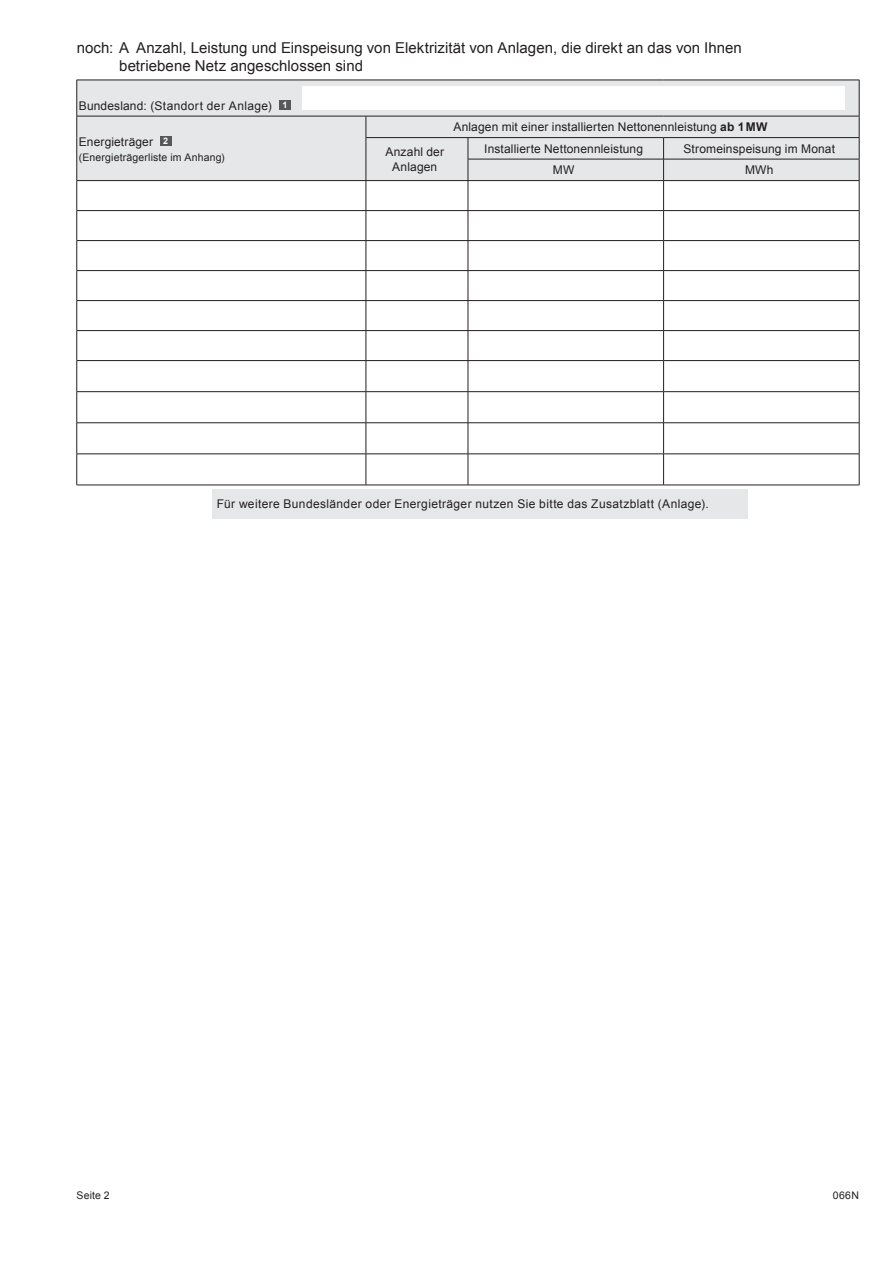
<style>
.page{position:relative;width:893px;height:1263px;background:#fff}
.page>*{position:absolute;margin:0;border:0;box-sizing:border-box;transform-origin:0 0}
.t1{font:15px/18px "Arial";letter-spacing:.005em;color:#231f20}
.t2{font:12px/15px "Arial";letter-spacing:.015em;color:#231f20;text-align:center}
.t3{font:10.5px "Arial";letter-spacing:.015em;color:#231f20}
.s1{font-weight:700;font-size:9px;color:#fff}
.s2{font-weight:700}
</style>
<div class="page">
<div style="left:78px;top:81px;width:781px;height:99px;background:#e6e7e9"></div>
<hr style="left:77px;top:180px;width:289px;height:1px;background:#231f20">
<hr style="left:77px;top:210px;width:289px;height:1px;background:#231f20">
<hr style="left:77px;top:240px;width:289px;height:1px;background:#231f20">
<hr style="left:77px;top:270px;width:289px;height:1px;background:#231f20">
<hr style="left:77px;top:300px;width:289px;height:1px;background:#231f20">
<hr style="left:77px;top:330px;width:289px;height:1px;background:#231f20">
<svg style="left:77px;top:117px;width:1px;height:243px"></svg>
<hr style="left:77px;top:360px;width:289px;height:1px;background:#231f20">
<hr style="left:77px;top:361px;width:1px;height:30px;background:#231f20">
<hr style="left:77px;top:391px;width:289px;height:1px;background:#231f20">
<hr style="left:77px;top:392px;width:1px;height:30px;background:#231f20">
<hr style="left:77px;top:422px;width:289px;height:1px;background:#231f20">
<hr style="left:77px;top:423px;width:1px;height:31px;background:#231f20">
<hr style="left:77px;top:454px;width:289px;height:1px;background:#231f20">
<hr style="left:77px;top:454px;width:1px;height:31px;background:#231f20">
<hr style="left:77px;top:485px;width:289px;height:1px;background:#231f20">
<hr style="left:366px;top:180px;width:102px;height:1px;background:#231f20">
<hr style="left:366px;top:210px;width:102px;height:1px;background:#231f20">
<hr style="left:366px;top:240px;width:102px;height:1px;background:#231f20">
<hr style="left:366px;top:270px;width:102px;height:1px;background:#231f20">
<hr style="left:366px;top:300px;width:102px;height:1px;background:#231f20">
<hr style="left:366px;top:330px;width:102px;height:1px;background:#231f20">
<svg style="left:366px;top:117px;width:1px;height:243px"></svg>
<hr style="left:366px;top:360px;width:102px;height:1px;background:#231f20">
<hr style="left:366px;top:361px;width:1px;height:30px;background:#231f20">
<hr style="left:366px;top:391px;width:102px;height:1px;background:#231f20">
<hr style="left:366px;top:392px;width:1px;height:30px;background:#231f20">
<hr style="left:366px;top:422px;width:102px;height:1px;background:#231f20">
<hr style="left:366px;top:423px;width:1px;height:31px;background:#231f20">
<hr style="left:366px;top:454px;width:102px;height:1px;background:#231f20">
<hr style="left:366px;top:454px;width:1px;height:31px;background:#231f20">
<hr style="left:366px;top:485px;width:102px;height:1px;background:#231f20">
<hr style="left:468px;top:180px;width:196px;height:1px;background:#231f20">
<hr style="left:468px;top:210px;width:196px;height:1px;background:#231f20">
<hr style="left:468px;top:240px;width:196px;height:1px;background:#231f20">
<hr style="left:468px;top:270px;width:196px;height:1px;background:#231f20">
<hr style="left:468px;top:300px;width:196px;height:1px;background:#231f20">
<hr style="left:468px;top:330px;width:196px;height:1px;background:#231f20">
<svg style="left:468px;top:138px;width:1px;height:222px"></svg>
<hr style="left:468px;top:360px;width:196px;height:1px;background:#231f20">
<hr style="left:468px;top:361px;width:1px;height:30px;background:#231f20">
<hr style="left:468px;top:391px;width:196px;height:1px;background:#231f20">
<hr style="left:468px;top:392px;width:1px;height:30px;background:#231f20">
<hr style="left:468px;top:422px;width:196px;height:1px;background:#231f20">
<hr style="left:468px;top:423px;width:1px;height:31px;background:#231f20">
<hr style="left:468px;top:454px;width:196px;height:1px;background:#231f20">
<hr style="left:468px;top:454px;width:1px;height:31px;background:#231f20">
<hr style="left:468px;top:485px;width:196px;height:1px;background:#231f20">
<hr style="left:664px;top:180px;width:195px;height:1px;background:#231f20">
<hr style="left:664px;top:210px;width:195px;height:1px;background:#231f20">
<hr style="left:664px;top:240px;width:195px;height:1px;background:#231f20">
<hr style="left:664px;top:270px;width:195px;height:1px;background:#231f20">
<hr style="left:664px;top:300px;width:195px;height:1px;background:#231f20">
<hr style="left:664px;top:330px;width:195px;height:1px;background:#231f20">
<svg style="left:663px;top:138px;width:1px;height:222px"></svg>
<svg style="left:859px;top:116px;width:1px;height:244px"></svg>
<hr style="left:664px;top:360px;width:195px;height:1px;background:#231f20">
<hr style="left:663px;top:361px;width:1px;height:30px;background:#231f20">
<hr style="left:859px;top:361px;width:1px;height:30px;background:#231f20">
<hr style="left:664px;top:391px;width:195px;height:1px;background:#231f20">
<hr style="left:663px;top:392px;width:1px;height:30px;background:#231f20">
<hr style="left:859px;top:392px;width:1px;height:30px;background:#231f20">
<hr style="left:664px;top:422px;width:195px;height:1px;background:#231f20">
<hr style="left:663px;top:423px;width:1px;height:31px;background:#231f20">
<hr style="left:859px;top:423px;width:1px;height:31px;background:#231f20">
<hr style="left:664px;top:454px;width:195px;height:1px;background:#231f20">
<hr style="left:663px;top:454px;width:1px;height:31px;background:#231f20">
<hr style="left:859px;top:454px;width:1px;height:31px;background:#231f20">
<hr style="left:664px;top:485px;width:195px;height:1px;background:#231f20">
<hr style="left:77px;top:80px;width:289px;height:1px;background:#231f20">
<hr style="left:77px;top:80px;width:1px;height:36px;background:#231f20">
<hr style="left:366px;top:80px;width:102px;height:1px;background:#231f20">
<hr style="left:468px;top:80px;width:196px;height:1px;background:#231f20">
<hr style="left:664px;top:80px;width:195px;height:1px;background:#231f20">
<hr style="left:859px;top:80px;width:1px;height:36px;background:#231f20">
<hr style="left:77px;top:116px;width:289px;height:1px;background:#231f20">
<hr style="left:366px;top:116px;width:102px;height:1px;background:#231f20">
<hr style="left:468px;top:116px;width:196px;height:1px;background:#231f20">
<hr style="left:664px;top:116px;width:195px;height:1px;background:#231f20">
<hr style="left:366px;top:137px;width:102px;height:1px;background:#231f20">
<hr style="left:468px;top:137px;width:196px;height:1px;background:#231f20">
<hr style="left:664px;top:137px;width:195px;height:1px;background:#231f20">
<hr style="left:468px;top:159px;width:196px;height:1px;background:#231f20">
<hr style="left:664px;top:159px;width:195px;height:1px;background:#231f20">
<div style="left:279px;top:100px;width:12px;height:10px;background:#57585a"></div>
<div style="left:302px;top:86px;width:542px;height:24px;background:#fff"></div>
<div style="left:160px;top:136px;width:11px;height:10px;background:#57585a"></div>
<div style="left:213px;top:489px;width:535px;height:30px;background:#e6e7e9"></div>
<p class="t1" style="left:119px;top:39px;width:624px;text-indent:-43px">noch: A Anzahl, Leistung und Einspeisung von Elektrizität von Anlagen, die direkt an das von Ihnen betriebene Netz angeschlossen sind</p>
<p class="t2" style="left:79px;top:98px;width:210px">Bundesland: (Standort der Anlage) <span class="s1">1</span></p>
<p class="t2" style="left:79px;top:134px;width:91px">Energieträger <span class="s1">2</span></p>
<p class="t3" style="left:79px;top:150px;width:147px">(Energieträgerliste im Anhang)</p>
<p class="t2" style="left:453px;top:120px;width:316px">Anlagen mit einer installierten Nettonennleistung <span class="s2">ab 1MW</span></p>
<p class="t2" style="left:386px;top:144px;width:60px">Anzahl der<br>Anlagen</p>
<p class="t2" style="left:484px;top:141px;width:160px">Installierte Nettonennleistung</p>
<p class="t2" style="left:683px;top:141px;width:153px">Stromeinspeisung im Monat</p>
<p class="t2" style="left:553px;top:163px;width:23px">MW</p>
<p class="t2" style="left:745px;top:163px;width:30px">MWh</p>
<p class="t2" style="left:217px;top:497px;width:493px">Für weitere Bundesländer oder Energieträger nutzen Sie bitte das Zusatzblatt (Anlage).</p>
<p class="t3" style="left:77px;top:1188px;width:35px">Seite 2</p>
<p class="t3" style="left:833px;top:1188px;width:28px">066N</p>
</div>
